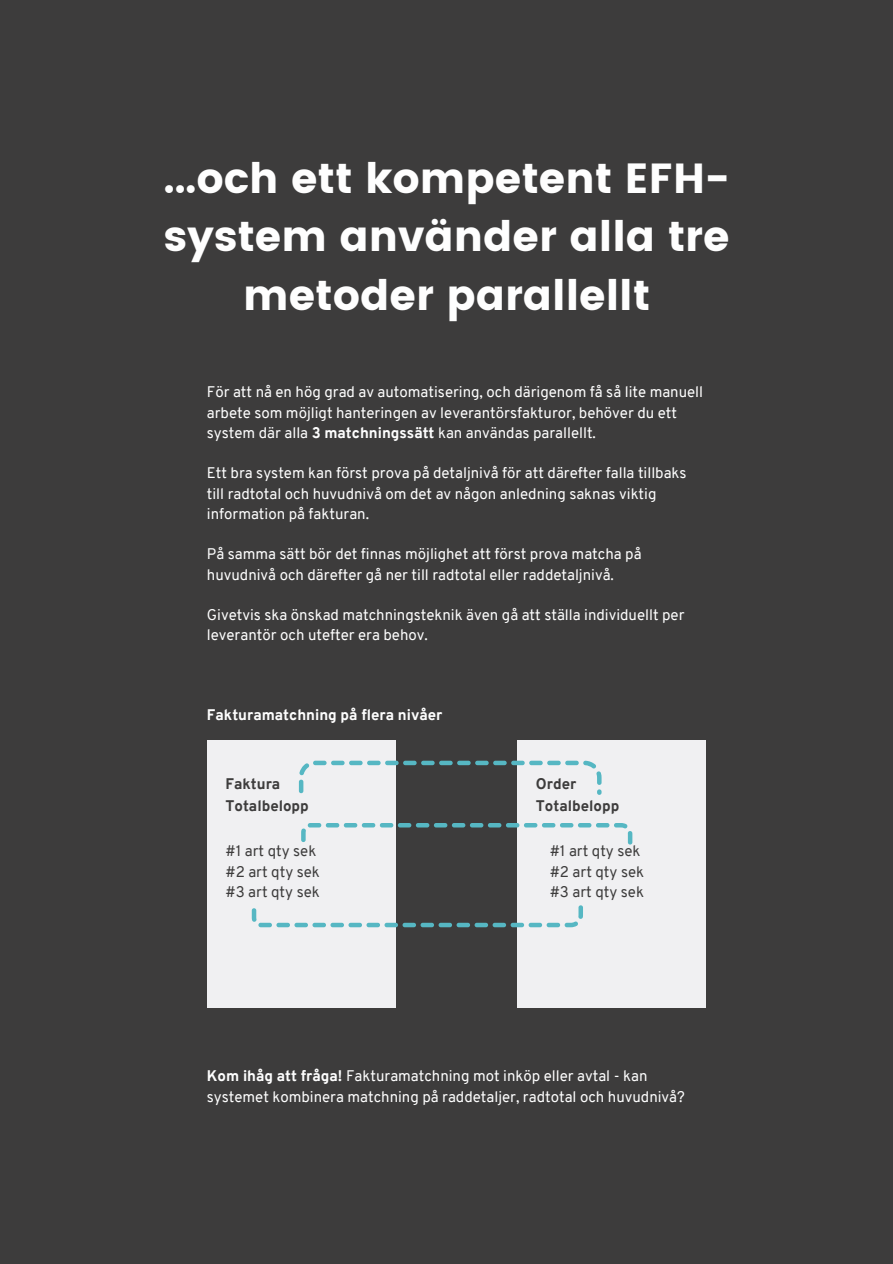
<style>
.page{position:relative;width:893px;height:1264px;background:#fff}
.page>*{position:absolute;margin:0;border:0;box-sizing:border-box;transform-origin:0 0}
.t1{font:42px/58.5px "Poppins";color:#fefefe;text-align:center}
.t2{font:15px/20.2px "Overpass";color:#fefefe}
.t3{font:15px/20.2px "Overpass";color:#3d3c3c}
.t4{font:800 15px/22.5px "Overpass";color:#3d3c3c}
.t5{font:800 15px "Overpass";color:#fefefe}
.s1{font-weight:800}
</style>
<div class="page">
<div style="left:0;top:0;width:892px;height:1263px;background:#3d3c3c"></div>
<div style="left:207px;top:740px;width:188px;height:268px;background:#f0f0f2"></div>
<div style="left:517px;top:740px;width:188px;height:268px;background:#f0f0f2"></div>
<svg style="left:299px;top:760px;width:302px;height:34px"></svg>
<svg style="left:252px;top:905px;width:331px;height:22px"></svg>
<svg style="left:301px;top:823px;width:331px;height:21px"></svg>
<h1 class="t1" style="left:164px;top:149px;width:567px">...och ett kompetent EFH&shy;system använder alla tre metoder parallellt</h1>
<p class="t2" style="left:207px;top:383px;width:497px">För att nå en hög grad av automatisering, och därigenom få så lite manuell arbete som möjligt hanteringen av leverantörsfakturor, behöver du ett system där alla <span class="s1">3 matchningssätt</span> kan användas parallellt.</p>
<p class="t2" style="left:207px;top:464px;width:481px">Ett bra system kan först prova på detaljnivå för att därefter falla tillbaks till radtotal och huvudnivå om det av någon anledning saknas viktig information på fakturan.</p>
<p class="t2" style="left:207px;top:545px;width:436px">På samma sätt bör det finnas möjlighet att först prova matcha på huvudnivå och därefter gå ner till radtotal eller raddetaljnivå.</p>
<p class="t2" style="left:207px;top:606px;width:479px">Givetvis ska önskad matchningsteknik även gå att ställa individuellt per leverantör och utefter era behov.</p>
<p class="t5" style="left:207px;top:708px;width:237px">Fakturamatchning på flera nivåer</p>
<p class="t4" style="left:225px;top:773px;width:85px">Faktura<br>Totalbelopp</p>
<p class="t3" style="left:225px;top:842px;width:96px">#1 art qty sek #2 art qty sek #3 art qty sek</p>
<p class="t4" style="left:536px;top:773px;width:85px">Order<br>Totalbelopp</p>
<p class="t3" style="left:549px;top:842px;width:96px">#1 art qty sek #2 art qty sek #3 art qty sek</p>
<p class="t2" style="left:207px;top:1067px;width:479px"><span class="s1">Kom ihåg att fråga!</span> Fakturamatchning mot inköp eller avtal - kan systemet kombinera matchning på raddetaljer, radtotal och huvudnivå?</p>
</div>
